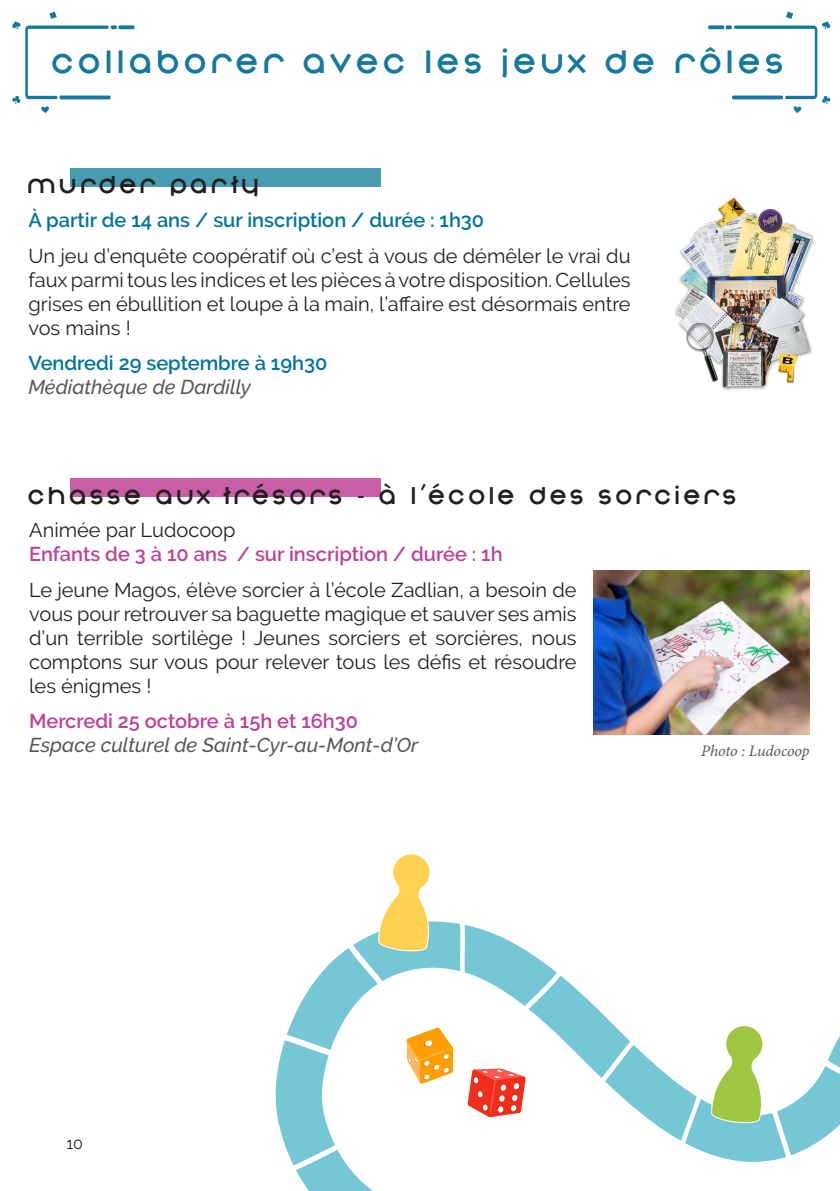
<style>
.page{position:relative;width:840px;height:1191px;background:#fff}
.page>*{position:absolute;margin:0;border:0;box-sizing:border-box;transform-origin:0 0}
.t1{font:700 32px "Nonchalance";color:#15789f}
.t2{font:700 24px "Nonchalance";color:#231f20}
.t3{font:20px/24px "Raleway";color:#231f20;text-align:justify}
.t4{font:600 20px/24px "Raleway";color:#be4196}
.t5{font:600 20px "Raleway";color:#00749e}
.t6{font:italic 500 20px "Raleway";color:#575757}
.t7{font:italic 16px "Minion Pro";letter-spacing:-.005em;color:#575757}
.t8{font:16px "Raleway";color:#231f20}
.s1{font-weight:400;color:#231f20}
</style>
<div class="page">
<div style="left:70px;top:169px;width:310px;height:18px;background:#489cb2"></div>
<img style="left:675px;top:198px;width:137px;height:193px">
<div style="left:71px;top:479px;width:310px;height:18px;background:#c75ea6"></div>
<img style="left:593px;top:570px;width:216px;height:164px">
<svg style="left:275px;top:854px;width:564px;height:337px"></svg>
<svg style="left:707px;top:25px;width:16px;height:4px"></svg>
<svg style="left:725px;top:12px;width:104px;height:101px"></svg>
<svg style="left:118px;top:25px;width:16px;height:4px"></svg>
<svg style="left:12px;top:12px;width:105px;height:101px"></svg>
<p class="t1" style="left:53px;top:44px;width:737px">COLLABORER AVEC LES JEUX DE RÔLES</p>
<p class="t2" style="left:28px;top:172px;width:236px">MURDER PARTY</p>
<p class="t5" style="left:28px;top:209px;width:457px">À partir de 14 ans / sur inscription / durée : 1h30</p>
<p class="t3" style="left:28px;top:243px;width:603px">Un jeu d’enquête coopératif où c’est à vous de démêler le vrai du faux parmi tous les indices et les pièces à votre disposition. Cellules grises en ébullition et loupe à la main, l’affaire est désormais entre vos mains !</p>
<p class="t5" style="left:28px;top:351px;width:300px">Vendredi 29 septembre à 19h30</p>
<p class="t6" style="left:28px;top:375px;width:224px">Médiathèque de Dardilly</p>
<p class="t2" style="left:29px;top:482px;width:712px">CHASSE AUX TRÉSORS - À L’ÉCOLE DES SORCIERS</p>
<p class="t4" style="left:29px;top:518px;width:475px"><span class="s1">Animée par Ludocoop<br></span>Enfants de 3 à 10 ans / sur inscription / durée : 1h</p>
<p class="t3" style="left:29px;top:577px;width:548px">Le jeune Magos, élève sorcier à l’école Zadlian, a besoin de vous pour retrouver sa baguette magique et sauver ses amis d’un terrible sortilège ! Jeunes sorciers et sorcières, nous comptons sur vous pour relever tous les défis et résoudre les énigmes !</p>
<p class="t4" style="left:29px;top:709px;width:330px">Mercredi 25 octobre à 15h et 16h30</p>
<p class="t6" style="left:29px;top:733px;width:390px">Espace culturel de Saint-Cyr-au-Mont-d’Or</p>
<p class="t7" style="left:701px;top:739px;width:110px">Photo : Ludocoop</p>
<p class="t8" style="left:66px;top:1134px;width:18px">10</p>
</div>
